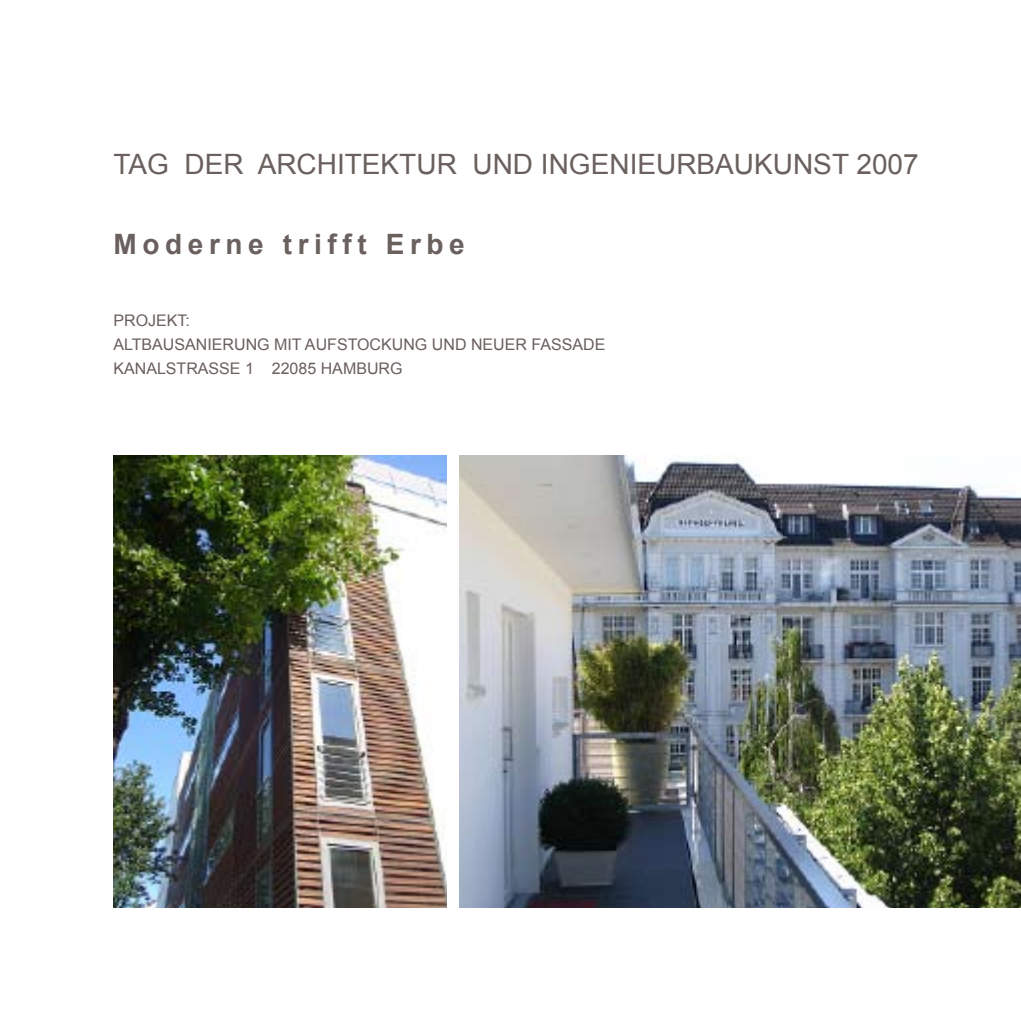
<style>
.page{position:relative;width:1021px;height:1021px;background:#fff}
.page>*{position:absolute;margin:0;border:0;box-sizing:border-box;transform-origin:0 0}
.t1{font:28px "Arial";color:#6a605d}
.t2{font:700 28px "Arial";letter-spacing:.2em;color:#6a605d}
.t3{font:16px/24px "Arial";color:#6a605d}
</style>
<div class="page">
<img style="left:459px;top:455px;width:561px;height:452px">
<img style="left:113px;top:455px;width:333px;height:452px">
<h1 class="t1" style="left:113px;top:146px;width:806px">TAG DER ARCHITEKTUR UND INGENIEURBAUKUNST 2007</h1>
<h1 class="t2" style="left:113px;top:225px;width:353px">Moderne trifft Erbe</h1>
<p class="t3" style="left:113px;top:308px;width:493px">PROJEKT:<br>ALTBAUSANIERUNG MIT AUFSTOCKUNG UND NEUER FASSADE<br>KANALSTRASSE 1 22085 HAMBURG</p>
</div>
